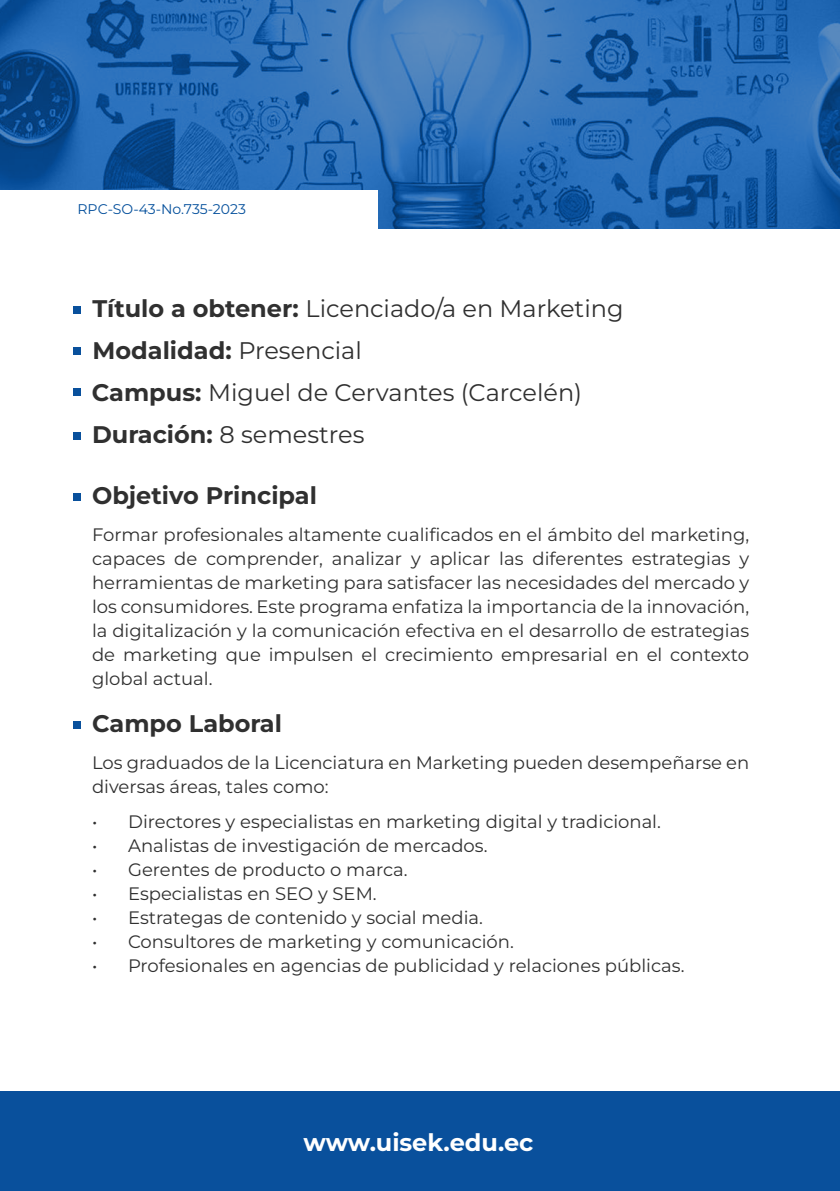
<style>
.page{position:relative;width:840px;height:1191px;background:#fff}
.page>*{position:absolute;margin:0;border:0;box-sizing:border-box;transform-origin:0 0}
.t1{font:24px/42.2px "Montserrat";color:#303030}
.t2{font:700 24px "Montserrat";color:#303030}
.t3{font:700 24px "Montserrat";color:#fff}
.t4{font:18px/24px "Montserrat";color:#303030;text-align:justify}
.t5{font:14px "Montserrat";color:#05509c}
.s1{font-weight:700}
</style>
<div class="page">
<img style="left:0;top:0;width:839px;height:228px">
<div style="left:0;top:1091px;width:839px;height:100px;background:#09509c"></div>
<div style="left:74px;top:307px;width:7px;height:7px;background:#09509c"></div>
<div style="left:74px;top:348px;width:7px;height:7px;background:#09509c"></div>
<div style="left:74px;top:389px;width:7px;height:7px;background:#09509c"></div>
<div style="left:74px;top:433px;width:7px;height:7px;background:#09509c"></div>
<div style="left:74px;top:493px;width:7px;height:7px;background:#09509c"></div>
<div style="left:74px;top:721px;width:7px;height:7px;background:#09509c"></div>
<div style="left:0;top:191px;width:377px;height:50px;background:#fff"></div>
<p class="t5" style="left:77px;top:199px;width:170px">RPC-SO-43-No.735-2023</p>
<h1 class="t1" style="left:92px;top:286px;width:532px"><span class="s1">Título a obtener:</span> Licenciado/a en Marketing</h1>
<h1 class="t1" style="left:92px;top:328px;width:491px"><span class="s1">Modalidad:</span> Presencial<br><span class="s1">Campus:</span> Miguel de Cervantes (Carcelén)</h1>
<h1 class="t1" style="left:92px;top:413px;width:274px"><span class="s1">Duración:</span> 8 semestres</h1>
<h1 class="t2" style="left:92px;top:478px;width:226px">Objetivo Principal</h1>
<p class="t4" style="left:92px;top:522px;width:658px">Formar profesionales altamente cualificados en el ámbito del marketing, capaces de comprender, analizar y aplicar las diferentes estrategias y herramientas de marketing para satisfacer las necesidades del mercado y los consumidores. Este programa enfatiza la importancia de la innovación, la digitalización y la comunicación efectiva en el desarrollo de estrategias de marketing que impulsen el crecimiento empresarial en el contexto global actual.</p>
<h1 class="t2" style="left:92px;top:706px;width:191px">Campo Laboral</h1>
<p class="t4" style="left:92px;top:750px;width:658px">Los graduados de la Licenciatura en Marketing pueden desempeñarse en diversas áreas, tales como:</p>
<p class="t4" style="left:92px;top:809px;width:570px">• Directores y especialistas en marketing digital y tradicional.</p>
<p class="t4" style="left:92px;top:833px;width:397px">• Analistas de investigación de mercados.</p>
<p class="t4" style="left:92px;top:857px;width:317px">• Gerentes de producto o marca.</p>
<p class="t4" style="left:92px;top:881px;width:286px">• Especialistas en SEO y SEM.</p>
<p class="t4" style="left:92px;top:905px;width:392px">• Estrategas de contenido y social media.</p>
<p class="t4" style="left:92px;top:929px;width:423px">• Consultores de marketing y comunicación.</p>
<p class="t4" style="left:92px;top:953px;width:593px">• Profesionales en agencias de publicidad y relaciones públicas.</p>
<h1 class="t3" style="left:303px;top:1125px;width:231px">www.uisek.edu.ec</h1>
</div>
